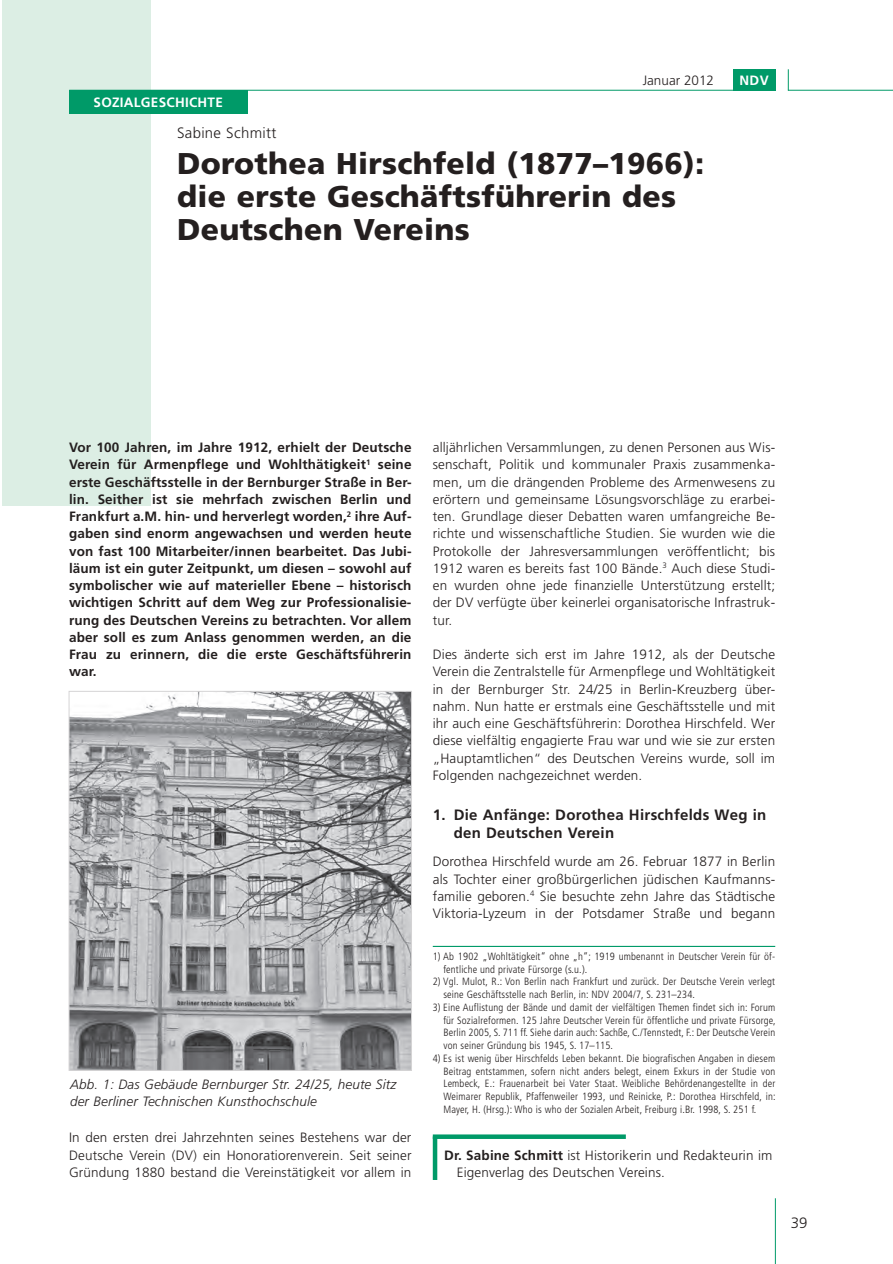
<style>
.page{position:relative;width:893px;height:1264px;background:#fff}
.page>*{position:absolute;margin:0;border:0;box-sizing:border-box;transform-origin:0 0}
.t1{font:900 30px/33px "Frutiger LT";letter-spacing:.01em;color:#241f1f}
.t2{font:700 15px/17.2px "Frutiger LT";letter-spacing:.02em;color:#241f1f}
.t3{font:300 15px "Frutiger LT";letter-spacing:.02em;color:#241f1f}
.t4{font:300 13.5px/17.2px "Frutiger LT";letter-spacing:.01em;color:#241f1f;text-align:justify}
.t5{font:700 13.5px/17.2px "Frutiger LT";letter-spacing:.01em;color:#241f1f;text-align:justify}
.t6{font:italic 300 13.5px/17.2px "Frutiger LT";letter-spacing:.01em;color:#241f1f}
.t7{font:700 13.5px "Frutiger LT";letter-spacing:.02em;color:#fff}
.t8{font:300 condensed 10.5px/12.8px "Frutiger LT";letter-spacing:.015em;color:#241f1f}
.s1{font-weight:700}
</style>
<div class="page">
<div style="left:2px;top:0;width:149px;height:506px;background:#dceee4"></div>
<hr style="left:775px;top:1198px;width:1px;height:65px;background:#009a68">
<hr style="left:788px;top:90px;width:105px;height:1px;background:#009a68">
<hr style="left:69px;top:90px;width:706px;height:1px;background:#009a68">
<svg style="left:788px;top:69px;width:1px;height:22px"></svg>
<div style="left:732px;top:69px;width:43px;height:21px;background:#009a68"></div>
<div style="left:69px;top:90px;width:178px;height:23px;background:#009a68"></div>
<svg style="left:433px;top:1134px;width:193px;height:4px"></svg>
<hr style="left:433px;top:1136px;width:4px;height:43px;background:#009a68">
<hr style="left:433px;top:945px;width:342px;height:1px;background:#009a68">
<img style="left:71px;top:693px;width:338px;height:375px">
<div style="left:69px;top:691px;width:342px;height:379px;border:1px solid #d5d4d5"></div>
<p class="t7" style="left:94px;top:94px;width:131px">SOZIALGESCHICHTE</p>
<p class="t4" style="left:642px;top:72px;width:73px">Januar 2012</p>
<p class="t7" style="left:739px;top:72px;width:31px">NDV</p>
<p class="t3" style="left:177px;top:125px;width:101px">Sabine Schmitt</p>
<h1 class="t1" style="left:177px;top:146px;width:528px">Dorothea Hirschfeld (1877–1966): die erste Geschäftsführerin des<br>Deutschen Vereins</h1>
<p class="t5" style="left:69px;top:438px;width:344px">Vor 100 Jahren, im Jahre 1912, erhielt der Deutsche Verein für Armenpflege und Wohlthätigkeit<sup>1</sup> seine erste Geschäftsstelle in der Bernburger Straße in Ber&shy;lin. Seither ist sie mehrfach zwischen Berlin und Frankfurt a.M. hin- und herverlegt worden,<sup>2</sup> ihre Auf&shy;gaben sind enorm angewachsen und werden heute von fast 100 Mitarbeiter/innen bearbeitet. Das Jubi&shy;läum ist ein guter Zeitpunkt, um diesen – sowohl auf symbolischer wie auf materieller Ebene – historisch wichtigen Schritt auf dem Weg zur Professionalisie&shy;rung des Deutschen Vereins zu betrachten. Vor allem aber soll es zum Anlass genommen werden, an die Frau zu erinnern, die die erste Geschäftsführerin war.</p>
<p class="t6" style="left:70px;top:1075px;width:328px">Abb. 1: Das Gebäude Bernburger Str. 24/25, heute Sitz der Berliner Technischen Kunsthochschule</p>
<p class="t4" style="left:69px;top:1129px;width:344px">In den ersten drei Jahrzehnten seines Bestehens war der Deutsche Verein (DV) ein Honoratiorenverein. Seit seiner Gründung 1880 bestand die Vereinstätigkeit vor allem in</p>
<p class="t4" style="left:433px;top:439px;width:344px">alljährlichen Versammlungen, zu denen Personen aus Wis&shy;senschaft, Politik und kommunaler Praxis zusammenka&shy;men, um die drängenden Probleme des Armenwesens zu erörtern und gemeinsame Lösungsvorschläge zu erarbei&shy;ten. Grundlage dieser Debatten waren umfangreiche Be&shy;richte und wissenschaftliche Studien. Sie wurden wie die Protokolle der Jahresversammlungen veröffentlicht; bis 1912 waren es bereits fast 100 Bände.<sup>3</sup> Auch diese Studi&shy;en wurden ohne jede finanzielle Unterstützung erstellt; der DV verfügte über keinerlei organisatorische Infrastruk&shy;tur.</p>
<p class="t4" style="left:433px;top:646px;width:344px">Dies änderte sich erst im Jahre 1912, als der Deutsche Verein die Zentralstelle für Armenpflege und Wohltätigkeit in der Bernburger Str. 24/25 in Berlin-Kreuzberg über&shy;nahm. Nun hatte er erstmals eine Geschäftsstelle und mit ihr auch eine Geschäftsführerin: Dorothea Hirschfeld. Wer diese vielfältig engagierte Frau war und wie sie zur ersten „Hauptamtlichen“ des Deutschen Vereins wurde, soll im Folgenden nachgezeichnet werden.</p>
<p class="t2" style="left:453px;top:806px;width:314px;text-indent:-21px">1. Die Anfänge: Dorothea Hirschfelds Weg in den Deutschen Verein</p>
<p class="t4" style="left:433px;top:853px;width:344px">Dorothea Hirschfeld wurde am 26. Februar 1877 in Berlin als Tochter einer großbürgerlichen jüdischen Kaufmanns&shy;familie geboren.<sup>4</sup> Sie besuchte zehn Jahre das Städtische Viktoria-Lyzeum in der Potsdamer Straße und begann</p>
<p class="t8" style="left:443px;top:949px;width:333px;text-indent:-11px">1) Ab 1902 „Wohltätigkeit“ ohne „h“; 1919 umbenannt in Deutscher Verein für öf&shy;fentliche und private Fürsorge (s.u.).</p>
<p class="t8" style="left:443px;top:975px;width:333px;text-indent:-11px">2) Vgl. Mulot, R.: Von Berlin nach Frankfurt und zurück. Der Deutsche Verein verlegt seine Geschäftsstelle nach Berlin, in: NDV 2004/7, S. 231–234.</p>
<p class="t8" style="left:443px;top:1000px;width:334px;text-align:justify;text-indent:-11px">3) Eine Auflistung der Bände und damit der vielfältigen Themen findet sich in: Forum für Sozialreformen. 125 Jahre Deutscher Verein für öffentliche und private Fürsorge, Berlin 2005, S. 711 ff. Siehe darin auch: Sachße, C./Tennstedt, F.: Der Deutsche Verein von seiner Gründung bis 1945, S. 17–115.</p>
<p class="t8" style="left:443px;top:1051px;width:334px;text-align:justify;text-indent:-11px">4) Es ist wenig über Hirschfelds Leben bekannt. Die biografischen Angaben in diesem Beitrag entstammen, sofern nicht anders belegt, einem Exkurs in der Studie von Lembeck, E.: Frauenarbeit bei Vater Staat. Weibliche Behördenangestellte in der Weimarer Republik, Pfaffenweiler 1993, und Reinicke, P.: Dorothea Hirschfeld, in:<br>Mayer, H. (Hrsg.): Who is who der Sozialen Arbeit, Freiburg i.Br. 1998, S. 251 f.</p>
<p class="t4" style="left:457px;top:1146px;width:317px;text-indent:-13px"><span class="s1">Dr. Sabine Schmitt</span> ist Historikerin und Redakteurin im<br>Eigenverlag des Deutschen Vereins.</p>
<p class="t3" style="left:790px;top:1214px;width:18px">39</p>
</div>
